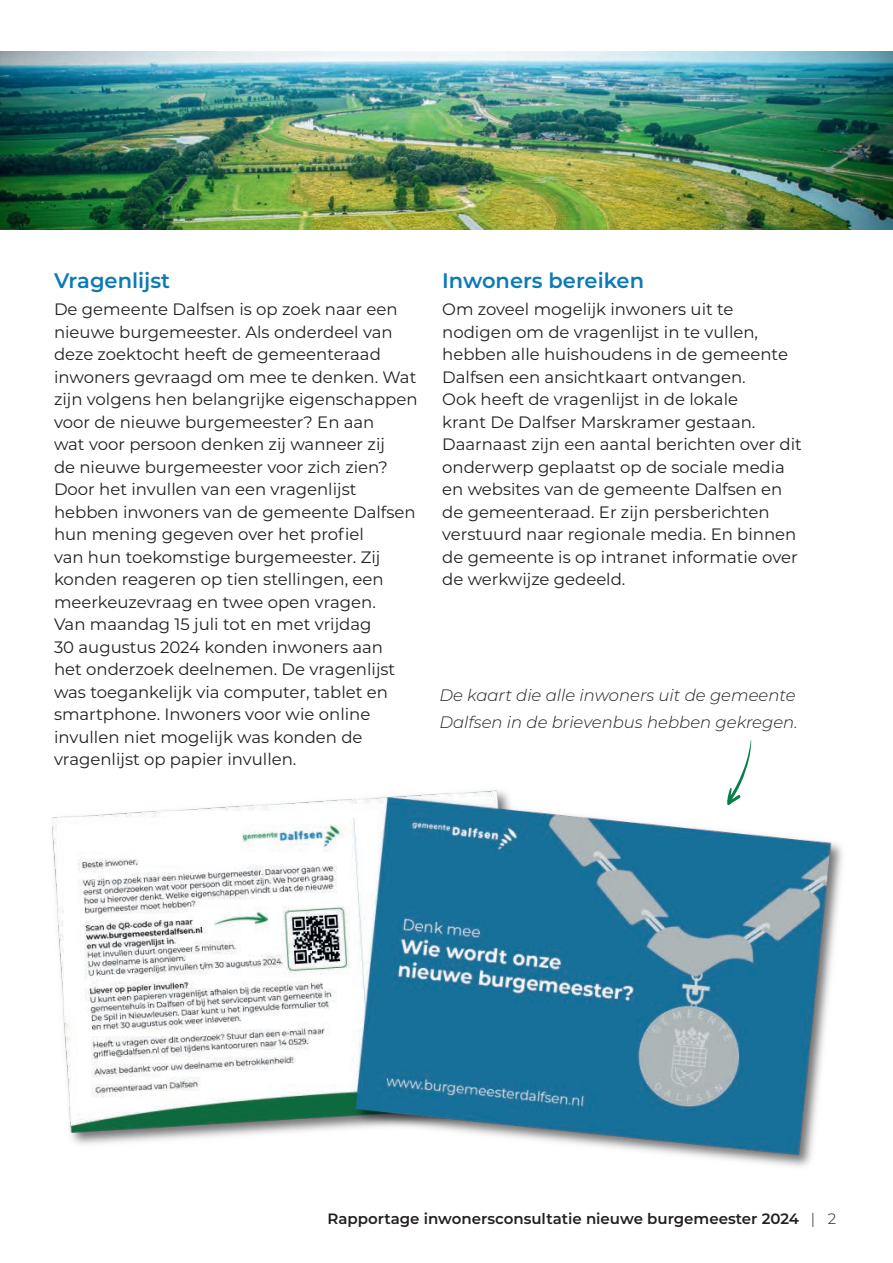
<style>
.page{position:relative;width:893px;height:1263px;background:#fff}
.page>*{position:absolute;margin:0;border:0;box-sizing:border-box;transform-origin:0 0}
.t1{font:600 21px "Montserrat";color:#0c7ab6}
.t2{font:16.5px/22.5px "Montserrat";color:#231f20}
.t3{font:italic 300 16.5px/27px "Montserrat";color:#231f20}
.t4{font:600 15px "Montserrat";color:#231f20}
.s1{font-weight:300}
</style>
<div class="page">
<img style="left:52px;top:790px;width:791px;height:377px">
<img style="left:0;top:51px;width:893px;height:179px">
<svg style="left:727px;top:740px;width:24px;height:65px"></svg>
<p class="t1" style="left:54px;top:266px;width:118px">Vragenlijst</p>
<p class="t2" style="left:54px;top:298px;width:365px">De gemeente Dalfsen is op zoek naar een nieuwe burgemeester. Als onderdeel van deze zoektocht heeft de gemeenteraad inwoners gevraagd om mee te denken. Wat zijn volgens hen belangrijke eigenschappen voor de nieuwe burgemeester? En aan<br>wat voor persoon denken zij wanneer zij<br>de nieuwe burgemeester voor zich zien?<br>Door het invullen van een vragenlijst hebben inwoners van de gemeente Dalfsen hun mening gegeven over het profiel<br>van hun toekomstige burgemeester. Zij konden reageren op tien stellingen, een meerkeuzevraag en twee open vragen.<br>Van maandag 15 juli tot en met vrijdag<br>30 augustus 2024 konden inwoners aan<br>het onderzoek deelnemen. De vragenlijst was toegankelijk via computer, tablet en smartphone. Inwoners voor wie online invullen niet mogelijk was konden de vragenlijst op papier invullen.</p>
<p class="t1" style="left:442px;top:266px;width:203px">Inwoners bereiken</p>
<p class="t2" style="left:442px;top:298px;width:361px">Om zoveel mogelijk inwoners uit te nodigen om de vragenlijst in te vullen, hebben alle huishoudens in de gemeente Dalfsen een ansichtkaart ontvangen.<br>Ook heeft de vragenlijst in de lokale<br>krant De Dalfser Marskramer gestaan.<br>Daarnaast zijn een aantal berichten over dit onderwerp geplaatst op de sociale media en websites van de gemeente Dalfsen en de gemeenteraad. Er zijn persberichten verstuurd naar regionale media. En binnen de gemeente is op intranet informatie over de werkwijze gedeeld.</p>
<p class="t3" style="left:439px;top:681px;width:360px">De kaart die alle inwoners uit de gemeente<br>Dalfsen in de brievenbus hebben gekregen.</p>
<p class="t4" style="left:328px;top:1207px;width:510px">Rapportage inwonersconsultatie nieuwe burgemeester 2024 <span class="s1">| 2</span></p>
</div>
